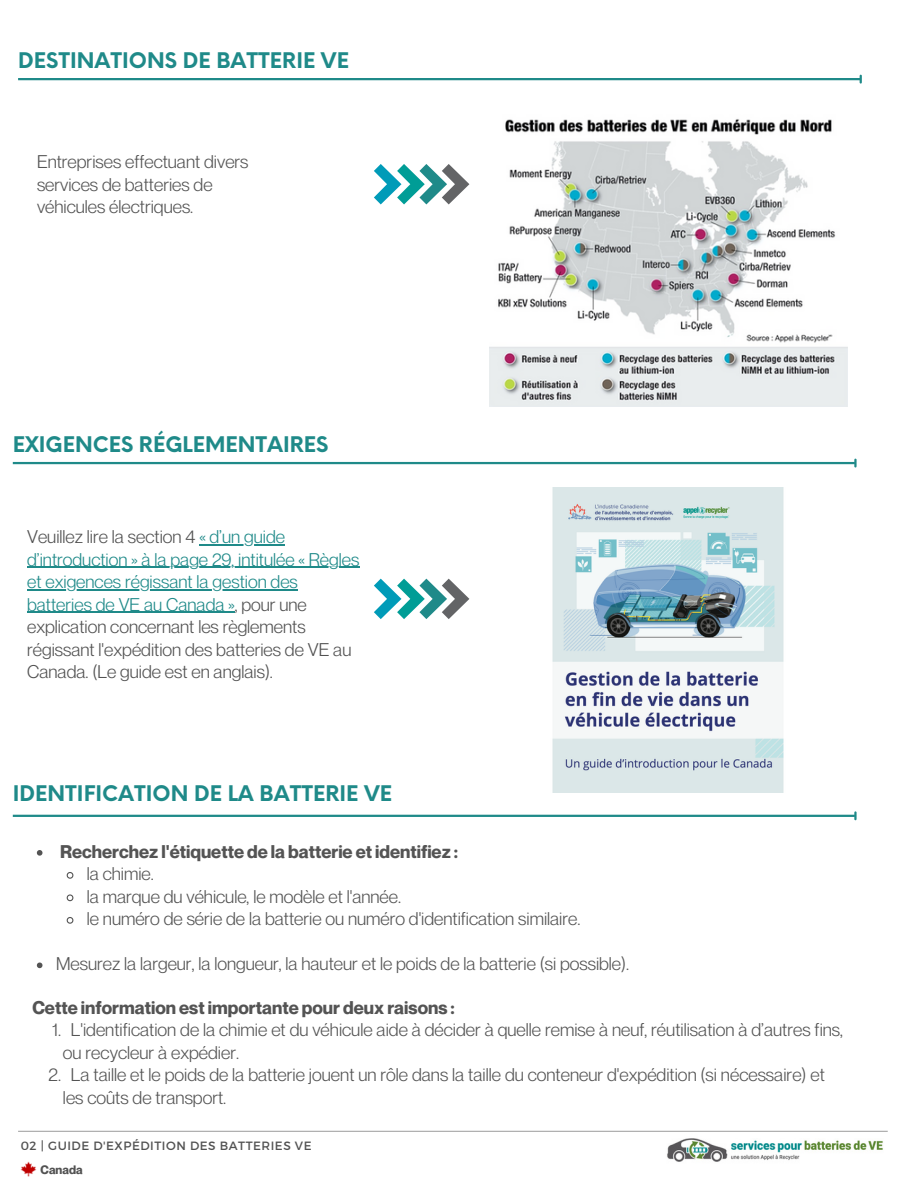
<style>
.page{position:relative;width:918px;height:1188px;background:#fff}
.page>*{position:absolute;margin:0;border:0;box-sizing:border-box;transform-origin:0 0}
.t1{font:700 21px "Neue Einstellung";color:#1f8a89}
.t2{font:18px/22.5px "Neue Montreal";color:#545454}
.t3{font:18px/22.5px "Neue Montreal";color:#525252}
.t4{font:700 18px "Neue Montreal";color:#545454}
.t5{font:12px "Montserrat";letter-spacing:.045em;color:#525252}
.t6{font:700 12px "Neue Montreal";color:#525252}
.s1{color:#1f8a89}
</style>
<div class="page">
<hr style="left:18px;top:78px;width:842px;height:2px;background:#1f8a89">
<svg style="left:860px;top:76px;width:2px;height:7px"></svg>
<hr style="left:13px;top:462px;width:842px;height:2px;background:#1f8a89">
<svg style="left:854px;top:460px;width:3px;height:6px"></svg>
<hr style="left:13px;top:815px;width:842px;height:2px;background:#1f8a89">
<svg style="left:854px;top:812px;width:3px;height:7px"></svg>
<hr style="left:18px;top:1131px;width:870px;height:1px;background:#a6a6a6">
<svg style="left:374px;top:164px;width:95px;height:40px"></svg>
<svg style="left:374px;top:579px;width:95px;height:40px"></svg>
<img style="left:21px;top:1161px;width:16px;height:16px">
<img style="left:490px;top:119px;width:357px;height:288px">
<img style="left:552px;top:488px;width:232px;height:305px">
<hr style="left:199px;top:544px;width:86px;height:2px;background:#1f8a89">
<hr style="left:27px;top:567px;width:332px;height:1px;background:#1f8a89">
<hr style="left:27px;top:589px;width:271px;height:2px;background:#1f8a89">
<hr style="left:27px;top:612px;width:208px;height:1px;background:#1f8a89">
<svg style="left:37px;top:850px;width:5px;height:6px"></svg>
<svg style="left:66px;top:872px;width:8px;height:7px"></svg>
<svg style="left:66px;top:894px;width:8px;height:8px"></svg>
<svg style="left:66px;top:917px;width:8px;height:7px"></svg>
<svg style="left:37px;top:963px;width:5px;height:5px"></svg>
<img style="left:667px;top:1138px;width:216px;height:24px">
<p class="t1" style="left:18px;top:41px;width:332px">DESTINATIONS DE BATTERIE VE</p>
<p class="t2" style="left:37px;top:150px;width:213px">Entreprises effectuant divers services de batteries de véhicules électriques.</p>
<p class="t1" style="left:13px;top:425px;width:317px">EXIGENCES RÉGLEMENTAIRES</p>
<p class="t3" style="left:27px;top:525px;width:334px">Veuillez lire la section 4 <span class="s1">« d’un guide d’introduction » à la page 29, intitulée « Règles et exigences régissant la gestion des batteries de VE au Canada »</span>, pour une explication concernant les règlements régissant l'expédition des batteries de VE au Canada. (Le guide est en anglais).</p>
<p class="t1" style="left:13px;top:774px;width:381px">IDENTIFICATION DE LA BATTERIE VE</p>
<p class="t4" style="left:60px;top:840px;width:400px">Recherchez l'étiquette de la batterie et identifiez :</p>
<p class="t2" style="left:87px;top:862px;width:69px">la chimie.</p>
<p class="t2" style="left:87px;top:885px;width:316px">la marque du véhicule, le modèle et l'année.</p>
<p class="t2" style="left:87px;top:907px;width:495px">le numéro de série de la batterie ou numéro d'identification similaire.</p>
<p class="t2" style="left:56px;top:952px;width:574px">Mesurez la largeur, la longueur, la hauteur et le poids de la batterie (si possible).</p>
<p class="t4" style="left:32px;top:997px;width:424px">Cette information est importante pour deux raisons :</p>
<p class="t2" style="left:52px;top:1019px;width:10px">1.</p>
<p class="t2" style="left:49px;top:1064px;width:14px">2.</p>
<p class="t2" style="left:63px;top:1019px;width:782px;text-indent:8px">L'identification de la chimie et du véhicule aide à décider à quelle remise à neuf, réutilisation à d’autres fins, ou recycleur à expédier.</p>
<p class="t2" style="left:63px;top:1064px;width:763px;text-indent:8px">La taille et le poids de la batterie jouent un rôle dans la taille du conteneur d'expédition (si nécessaire) et les coûts de transport.</p>
<p class="t5" style="left:21px;top:1138px;width:292px">02 | GUIDE D'EXPÉDITION DES BATTERIES VE</p>
<p class="t6" style="left:41px;top:1163px;width:44px">Canada</p>
</div>
